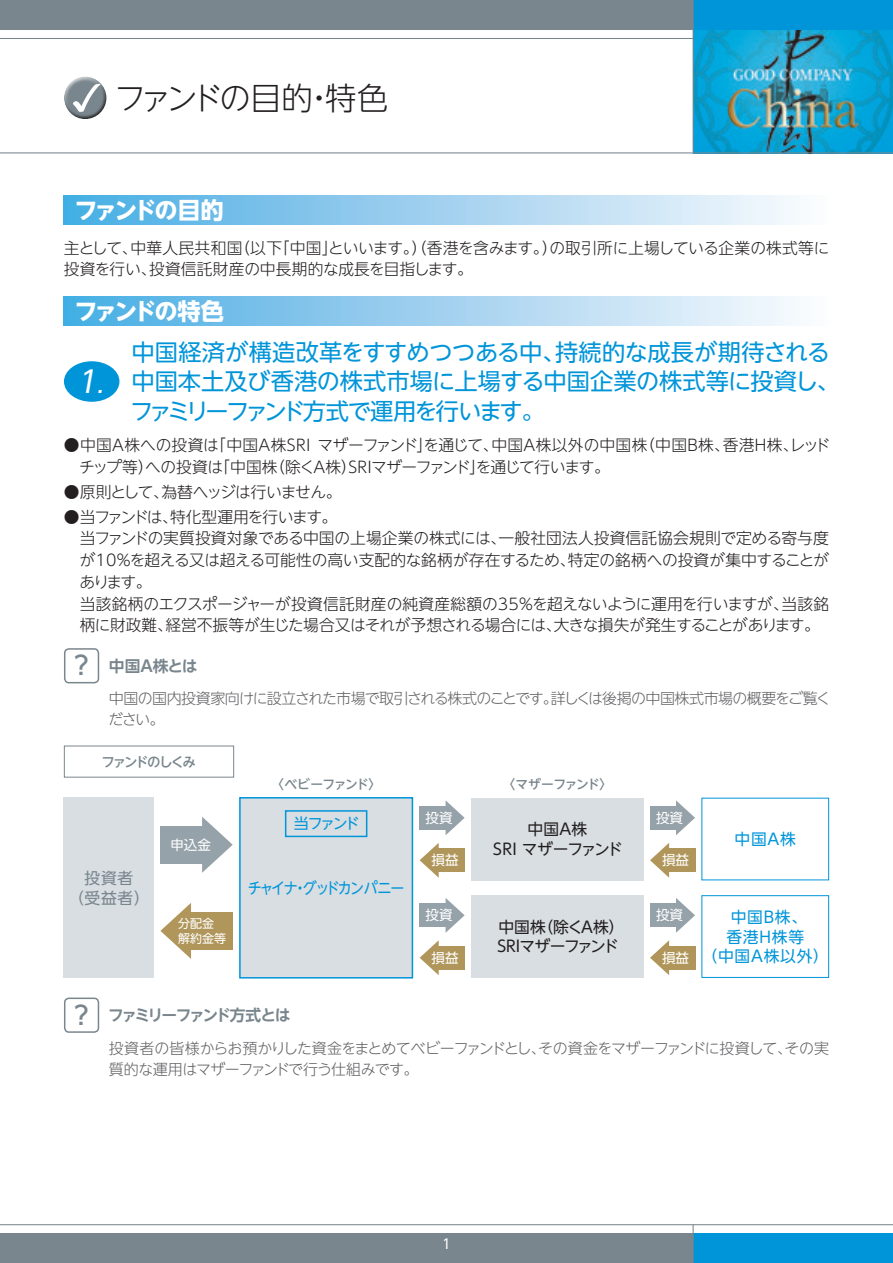
<style>
.page{position:relative;width:893px;height:1263px;background:#fff}
.page>*{position:absolute;margin:0;border:0;box-sizing:border-box;transform-origin:0 0}
.t1{font:300 31.5px "UD Shin Go NT Pro";letter-spacing:-.11em;color:#231f20}
.t2{font:italic 30px "UD Shin Go NT Pro";color:#fff}
.t3{font:23.25px/29.2px "UD Shin Go NT Pro";letter-spacing:-.02em;color:#0095d9}
.t4{font:700 23.25px "UD Shin Go NT Pro";letter-spacing:-.125em;color:#fff}
.t5{font:300 15.75px/21.8px "UD Shin Go NT Pro";letter-spacing:-.01em;color:#231f20}
.t6{font:15.75px/19.5px "UD Shin Go NT Pro";letter-spacing:.05em;color:#0095d9;text-align:center}
.t7{font:300 15.75px "UD Shin Go NT Pro";letter-spacing:-.05em;color:#231f20}
.t8{font:15.75px/19.5px "UD Shin Go NT Pro";letter-spacing:-.04em;color:#231f20}
.t9{font:15.75px/19.5px "UD Shin Go NT Pro";color:#231f20;text-align:center}
.t10{font:700 15.75px "UD Shin Go NT Pro De";letter-spacing:-.135em;color:#7a868d}
.t11{font:15.75px "UD Shin Go NT Pro";letter-spacing:-.105em;color:#0095d9;scale:.89 1}
.t12{font:15.75px/19.5px "UD Shin Go NT Pro";letter-spacing:.05em;color:#7a868d;text-align:center}
.t13{font:700 15.75px "UD Shin Go NT Pro De";letter-spacing:-.09em;color:#7a868d}
.t14{font:300 15px/21px "UD Shin Go NT Pro";letter-spacing:-.05em;color:#636366}
.t15{font:15px "UD Shin Go NT Pro";letter-spacing:-.17em;color:#0095d9}
.t16{font:13.5px "UD Shin Go NT Pro";color:#fff}
.t17{font:500 13.5px "UD Shin Go NT Pro";letter-spacing:-.14em;color:#7a868d}
.t18{font:500 12.75px "UD Shin Go NT Pro";letter-spacing:-.075em;color:#7a868d}
.t19{font:12px/15px "UD Shin Go NT Pro";color:#fff}
.s1{font-family:"UD Shin Go NT Pro";font-weight:500;font-size:25.5px}
.s2{font-size:23.25px}
</style>
<div class="page">
<hr style="left:0;top:38px;width:893px;height:1px;background:#7a868d">
<img style="left:694px;top:30px;width:199px;height:122px">
<div style="left:0;top:0;width:693px;height:30px;background:#7a868d"></div>
<div style="left:0;top:1233px;width:693px;height:30px;background:#7a868d"></div>
<hr style="left:0;top:152px;width:893px;height:1px;background:#7a868d">
<hr style="left:0;top:1224px;width:893px;height:1px;background:#7a868d">
<div style="left:693px;top:0;width:200px;height:30px;background:#0095d9"></div>
<div style="left:693px;top:1233px;width:200px;height:30px;background:#0095d9"></div>
<hr style="left:693px;top:1224px;width:1px;height:39px;background:#7a868d">
<hr style="left:693px;top:0;width:1px;height:153px;background:#7a868d">
<div style="left:64px;top:76px;width:43px;height:34px;background:#fff;opacity:.75"></div>
<div style="left:64px;top:83px;width:44px;height:38px;background:#231f20;opacity:.75"></div>
<div style="left:64px;top:196px;width:765px;height:29px;background:linear-gradient(to right,#48ace3,#fefbfd)"></div>
<div style="left:64px;top:296px;width:765px;height:30px;background:linear-gradient(to right,#48ace3,#fefbfd)"></div>
<div style="left:64px;top:361px;width:55px;height:41px;background:#0095d9;border-radius:50%"></div>
<div style="left:64px;top:648px;width:35px;height:35px;border:2px solid #7a868d;border-radius:4px"></div>
<div style="left:160px;top:826px;width:47px;height:37px;background:#96a2a9"></div>
<svg style="left:202px;top:817px;width:31px;height:56px"></svg>
<div style="left:186px;top:912px;width:47px;height:37px;background:#b0965a"></div>
<svg style="left:160px;top:903px;width:31px;height:56px"></svg>
<div style="left:64px;top:798px;width:90px;height:180px;background:#d8dee2"></div>
<div style="left:471px;top:798px;width:173px;height:82px;background:#d8dee2"></div>
<div style="left:471px;top:895px;width:173px;height:83px;background:#d8dee2"></div>
<div style="left:701px;top:895px;width:128px;height:83px;border:1px solid #0095d9"></div>
<div style="left:650px;top:806px;width:29px;height:23px;background:#96a2a9"></div>
<svg style="left:676px;top:800px;width:19px;height:35px"></svg>
<div style="left:666px;top:849px;width:29px;height:23px;background:#b0965a"></div>
<svg style="left:650px;top:843px;width:19px;height:35px"></svg>
<div style="left:650px;top:904px;width:29px;height:23px;background:#96a2a9"></div>
<svg style="left:676px;top:898px;width:19px;height:35px"></svg>
<div style="left:666px;top:946px;width:29px;height:23px;background:#b0965a"></div>
<svg style="left:650px;top:940px;width:19px;height:35px"></svg>
<div style="left:420px;top:806px;width:29px;height:23px;background:#96a2a9"></div>
<svg style="left:446px;top:801px;width:19px;height:34px"></svg>
<div style="left:435px;top:849px;width:30px;height:23px;background:#b0965a"></div>
<svg style="left:420px;top:843px;width:19px;height:35px"></svg>
<div style="left:420px;top:904px;width:29px;height:23px;background:#96a2a9"></div>
<svg style="left:446px;top:898px;width:19px;height:34px"></svg>
<div style="left:435px;top:946px;width:30px;height:23px;background:#b0965a"></div>
<svg style="left:420px;top:940px;width:19px;height:35px"></svg>
<div style="left:239px;top:797px;width:174px;height:181px;background:#d8dee2;border:2px solid #0095d9"></div>
<div style="left:285px;top:810px;width:82px;height:27px;border:2px solid #0095d9"></div>
<div style="left:64px;top:997px;width:35px;height:36px;border:2px solid #7a868d;border-radius:4px"></div>
<h1 class="t1" style="left:114px;top:72px;width:275px">ファンドの目的・特色</h1>
<h3 class="t4" style="left:74px;top:191px;width:151px">ファンドの目的</h3>
<p class="t5" style="left:64px;top:236px;width:767px">主として、中華人民共和国（以下「中国」といいます。）（香港を含みます。）の取引所に上場している企業の株式等に投資を行い、投資信託財産の中長期的な成長を目指します。</p>
<h3 class="t4" style="left:74px;top:292px;width:151px">ファンドの特色</h3>
<h3 class="t3" style="left:130px;top:337px;width:711px">中国経済が構造改革をすすめつつある中、持続的な成長が期待される中国本土及び香港の株式市場に上場する中国企業の株式等に投資し、ファミリーファンド方式で運用を行います。</h3>
<p class="t5" style="left:79px;top:434px;width:753px;text-indent:-15px">●中国A株への投資は「中国A株SRI マザーファンド」を通じて、中国A株以外の中国株（中国B株、香港H株、レッドチップ等）への投資は「中国株（除くA株）SRIマザーファンド」を通じて行います。</p>
<p class="t7" style="left:64px;top:479px;width:279px">●原則として、為替ヘッジは行いません。</p>
<p class="t5" style="left:79px;top:505px;width:751px;text-indent:-15px">●当ファンドは、特化型運用を行います。<br>当ファンドの実質投資対象である中国の上場企業の株式には、一般社団法人投資信託協会規則で定める寄与度が10％を超える又は超える可能性の高い支配的な銘柄が存在するため、特定の銘柄への投資が集中することがあります。<br>当該銘柄のエクスポージャーが投資信託財産の純資産総額の35％を超えないように運用を行いますが、当該銘柄に財政難、経営不振等が生じた場合又はそれが予想される場合には、大きな損失が発生することがあります。</p>
<p class="t13" style="left:74px;top:653px;width:125px"><span class="s1">?</span> 中国A株とは</p>
<p class="t14" style="left:109px;top:687px;width:724px">中国の国内投資家向けに設立された市場で取引される株式のことです。詳しくは後掲の中国株式市場の概要をご覧ください。</p>
<p class="t17" style="left:101px;top:751px;width:96px">ファンドのしくみ</p>
<h2 class="t2" style="left:77px;top:357px;width:34px">1<span class="s2">.</span></h2>
<p class="t12" style="left:68px;top:868px;width:83px">投資者<br>（受益者）</p>
<p class="t16" style="left:170px;top:834px;width:42px">申込金</p>
<p class="t19" style="left:178px;top:915px;width:49px">分配金解約金等</p>
<p class="t18" style="left:271px;top:773px;width:112px">〈ベビーファンド〉</p>
<p class="t15" style="left:294px;top:811px;width:68px">当ファンド</p>
<p class="t11" style="left:248px;top:875px;width:178px">チャイナ・グッドカンパニー</p>
<p class="t16" style="left:426px;top:807px;width:28px">投資</p>
<p class="t16" style="left:432px;top:849px;width:28px">損益</p>
<p class="t16" style="left:426px;top:904px;width:28px">投資</p>
<p class="t16" style="left:432px;top:947px;width:28px">損益</p>
<p class="t18" style="left:502px;top:773px;width:111px">〈マザーファンド〉</p>
<p class="t9" style="left:493px;top:819px;width:131px">中国A株<br>SRI マザーファンド</p>
<p class="t8" style="left:497px;top:916px;width:129px">中国株（除くA株）<br>SRIマザーファンド</p>
<p class="t16" style="left:656px;top:807px;width:28px">投資</p>
<p class="t16" style="left:662px;top:849px;width:28px">損益</p>
<p class="t16" style="left:656px;top:904px;width:28px">投資</p>
<p class="t16" style="left:662px;top:947px;width:28px">損益</p>
<p class="t6" style="left:734px;top:829px;width:63px">中国A株</p>
<p class="t6" style="left:701px;top:907px;width:129px">中国B株、<br>香港H株等<br>（中国A株以外）</p>
<p class="t10" style="left:74px;top:1002px;width:217px"><span class="s1">?</span> ファミリーファンド方式とは</p>
<p class="t14" style="left:109px;top:1037px;width:722px">投資者の皆様からお預かりした資金をまとめてベビーファンドとし、その資金をマザーファンドに投資して、その実質的な運用はマザーファンドで行う仕組みです。</p>
<p class="t16" style="left:442px;top:1233px;width:10px">1</p>
</div>
